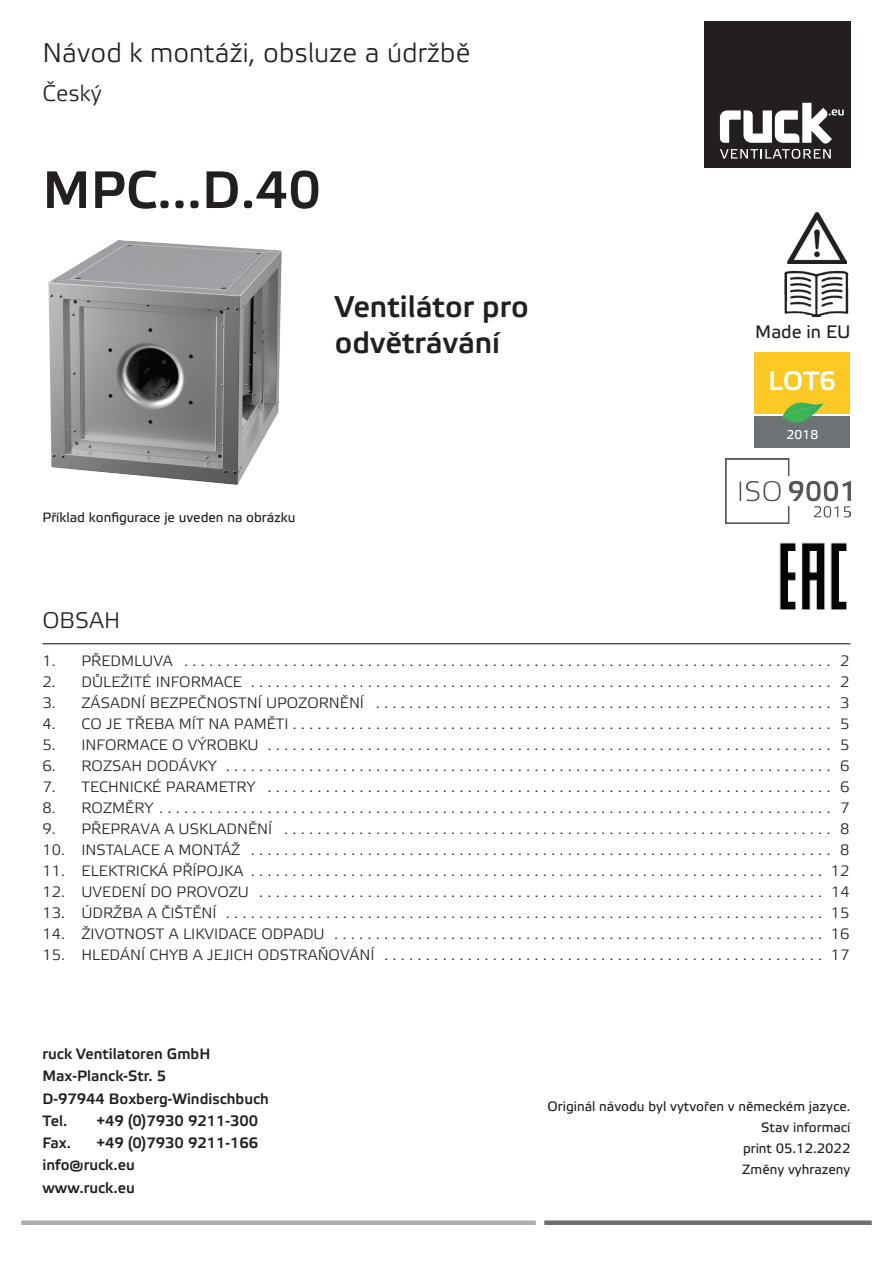
<style>
.page{position:relative;width:893px;height:1263px;background:#fff}
.page>*{position:absolute;margin:0;border:0;box-sizing:border-box;transform-origin:0 0}
.t1{font:500 52.5px "Etelka";color:#231f20}
.t2{font:500 30px/36px "Etelka";color:#231f20}
.t3{font:300 27px "Etelka";color:#231f20}
.t4{font:300 22.5px "Etelka";color:#231f20}
.t5{font:18px "Etelka Text";color:#231f20}
.t6{font:700 16.2px "Verdana";color:#040503}
.t7{font:15px "Arial";color:#231f20}
.t8{font:500 15px/22.2px "Etelka";color:#231f20}
.t9{font:13.5px/20.7px "Etelka Text";color:#231f20;text-align:right}
.t10{font:12.75px "Etelka Text";color:#fff}
.s1{font-family:"Etelka";font-weight:300}
</style>
<div class="page">
<hr style="left:43px;top:643px;width:807px;height:1px;background:#231f20">
<div style="left:21px;top:1220px;width:515px;height:5px;background:#adaeb1"></div>
<div style="left:544px;top:1220px;width:328px;height:5px;background:#6c6c70"></div>
<img style="left:48px;top:240px;width:234px;height:245px">
<img style="left:788px;top:213px;width:59px;height:51px">
<img style="left:784px;top:270px;width:65px;height:47px">
<div style="left:754px;top:352px;width:96px;height:61px;background:#fec925"></div>
<div style="left:754px;top:416px;width:96px;height:32px;background:#6e7275"></div>
<svg style="left:782px;top:402px;width:41px;height:21px"></svg>
<svg style="left:770px;top:371px;width:64px;height:19px"></svg>
<div style="left:704px;top:21px;width:146px;height:147px;background:#231f20"></div>
<svg style="left:720px;top:103px;width:124px;height:56px"></svg>
<img style="left:779px;top:542px;width:68px;height:68px">
<img style="left:725px;top:459px;width:125px;height:64px">
<h3 class="t3" style="left:43px;top:37px;width:429px">Návod k montáži, obsluze a údržbě</h3>
<h3 class="t4" style="left:43px;top:81px;width:61px">Český</h3>
<h1 class="t1" style="left:43px;top:160px;width:280px">MPC...D.40</h1>
<h2 class="t2" style="left:335px;top:290px;width:195px">Ventilátor pro odvětrávání</h2>
<p class="t9" style="left:43px;top:508px;width:255px">Příklad konfigurace je uveden na obrázku</p>
<h3 class="t4" style="left:43px;top:607px;width:79px">OBSAH</h3>
<p class="t5" style="left:755px;top:322px;width:97px">Made in EU</p>
<p class="t10" style="left:787px;top:427px;width:33px">2018</p>
<p class="t7" style="left:43px;top:651px;width:808px"><span class="s1">1. PŘEDMLUVA</span> . . . . . . . . . . . . . . . . . . . . . . . . . . . . . . . . . . . . . . . . . . . . . . . . . . . . . . . . . . . . . . . . . . . . . . . . . . . . . . <span class="s1">2</span></p>
<p class="t7" style="left:43px;top:672px;width:808px"><span class="s1">2. DŮLEŽITÉ INFORMACE</span> . . . . . . . . . . . . . . . . . . . . . . . . . . . . . . . . . . . . . . . . . . . . . . . . . . . . . . . . . . . . . . . . . . . . . . <span class="s1">2</span></p>
<p class="t7" style="left:43px;top:693px;width:808px"><span class="s1">3. ZÁSADNÍ BEZPEČNOSTNÍ UPOZORNĚNÍ</span> . . . . . . . . . . . . . . . . . . . . . . . . . . . . . . . . . . . . . . . . . . . . . . . . . . . . . . . <span class="s1">3</span></p>
<p class="t7" style="left:43px;top:714px;width:808px"><span class="s1">4. CO JE TŘEBA MÍT NA PAMĚTI</span>................................................................. <span class="s1">5</span></p>
<p class="t7" style="left:43px;top:735px;width:808px"><span class="s1">5. INFORMACE O VÝROBKU</span> . . . . . . . . . . . . . . . . . . . . . . . . . . . . . . . . . . . . . . . . . . . . . . . . . . . . . . . . . . . . . . . . . . . . <span class="s1">5</span></p>
<p class="t7" style="left:43px;top:756px;width:808px"><span class="s1">6. ROZSAH DODÁVKY</span> . . . . . . . . . . . . . . . . . . . . . . . . . . . . . . . . . . . . . . . . . . . . . . . . . . . . . . . . . . . . . . . . . . . . . . . . . <span class="s1">6</span></p>
<p class="t7" style="left:43px;top:777px;width:808px"><span class="s1">7. TECHNICKÉ PARAMETRY</span> . . . . . . . . . . . . . . . . . . . . . . . . . . . . . . . . . . . . . . . . . . . . . . . . . . . . . . . . . . . . . . . . . . . . <span class="s1">6</span></p>
<p class="t7" style="left:43px;top:798px;width:808px"><span class="s1">8. ROZMĚRY</span> . . . . . . . . . . . . . . . . . . . . . . . . . . . . . . . . . . . . . . . . . . . . . . . . . . . . . . . . . . . . . . . . . . . . . . . . . . . . . . . . . <span class="s1">7</span></p>
<p class="t7" style="left:43px;top:819px;width:808px"><span class="s1">9. PŘEPRAVA A USKLADNĚNÍ</span> . . . . . . . . . . . . . . . . . . . . . . . . . . . . . . . . . . . . . . . . . . . . . . . . . . . . . . . . . . . . . . . . . . <span class="s1">8</span></p>
<p class="t7" style="left:43px;top:840px;width:808px"><span class="s1">10. INSTALACE A MONTÁŽ</span> . . . . . . . . . . . . . . . . . . . . . . . . . . . . . . . . . . . . . . . . . . . . . . . . . . . . . . . . . . . . . . . . . . . . . . <span class="s1">8</span></p>
<p class="t7" style="left:43px;top:861px;width:809px"><span class="s1">11. ELEKTRICKÁ PŘÍPOJKA</span> . . . . . . . . . . . . . . . . . . . . . . . . . . . . . . . . . . . . . . . . . . . . . . . . . . . . . . . . . . . . . . . . . . . . . <span class="s1">12</span></p>
<p class="t7" style="left:43px;top:882px;width:808px"><span class="s1">12. UVEDENÍ DO PROVOZU</span> . . . . . . . . . . . . . . . . . . . . . . . . . . . . . . . . . . . . . . . . . . . . . . . . . . . . . . . . . . . . . . . . . . . . <span class="s1">14</span></p>
<p class="t7" style="left:43px;top:903px;width:809px"><span class="s1">13. ÚDRŽBA A ČIŠTĚNÍ</span> . . . . . . . . . . . . . . . . . . . . . . . . . . . . . . . . . . . . . . . . . . . . . . . . . . . . . . . . . . . . . . . . . . . . . . . . <span class="s1">15</span></p>
<p class="t7" style="left:43px;top:924px;width:808px"><span class="s1">14. ŽIVOTNOST A LIKVIDACE ODPADU</span> . . . . . . . . . . . . . . . . . . . . . . . . . . . . . . . . . . . . . . . . . . . . . . . . . . . . . . . . . . . <span class="s1">16</span></p>
<p class="t7" style="left:43px;top:945px;width:808px"><span class="s1">15. HLEDÁNÍ CHYB A JEJICH ODSTRAŇOVÁNÍ</span> . . . . . . . . . . . . . . . . . . . . . . . . . . . . . . . . . . . . . . . . . . . . . . . . . . . . . <span class="s1">17</span></p>
<p class="t6" style="left:695px;top:802px;width:176px">VSD not integrated</p>
<p class="t8" style="left:43px;top:1043px;width:169px">ruck Ventilatoren GmbH</p>
<p class="t8" style="left:43px;top:1066px;width:125px">Max-Planck-Str. 5</p>
<p class="t8" style="left:43px;top:1088px;width:228px">D-97944 Boxberg-Windischbuch</p>
<p class="t8" style="left:97px;top:1110px;width:163px">+49 (0)7930 9211-300</p>
<p class="t8" style="left:97px;top:1132px;width:163px">+49 (0)7930 9211-166</p>
<p class="t8" style="left:43px;top:1155px;width:94px">info@ruck.eu</p>
<p class="t8" style="left:43px;top:1177px;width:94px">www.ruck.eu</p>
<p class="t8" style="left:43px;top:1110px;width:30px">Tel.<br>Fax.</p>
<p class="t9" style="left:548px;top:1097px;width:304px">Originál návodu byl vytvořen v německém jazyce.<br>Stav informací<br>print 05.12.2022<br>Změny vyhrazeny</p>
</div>
